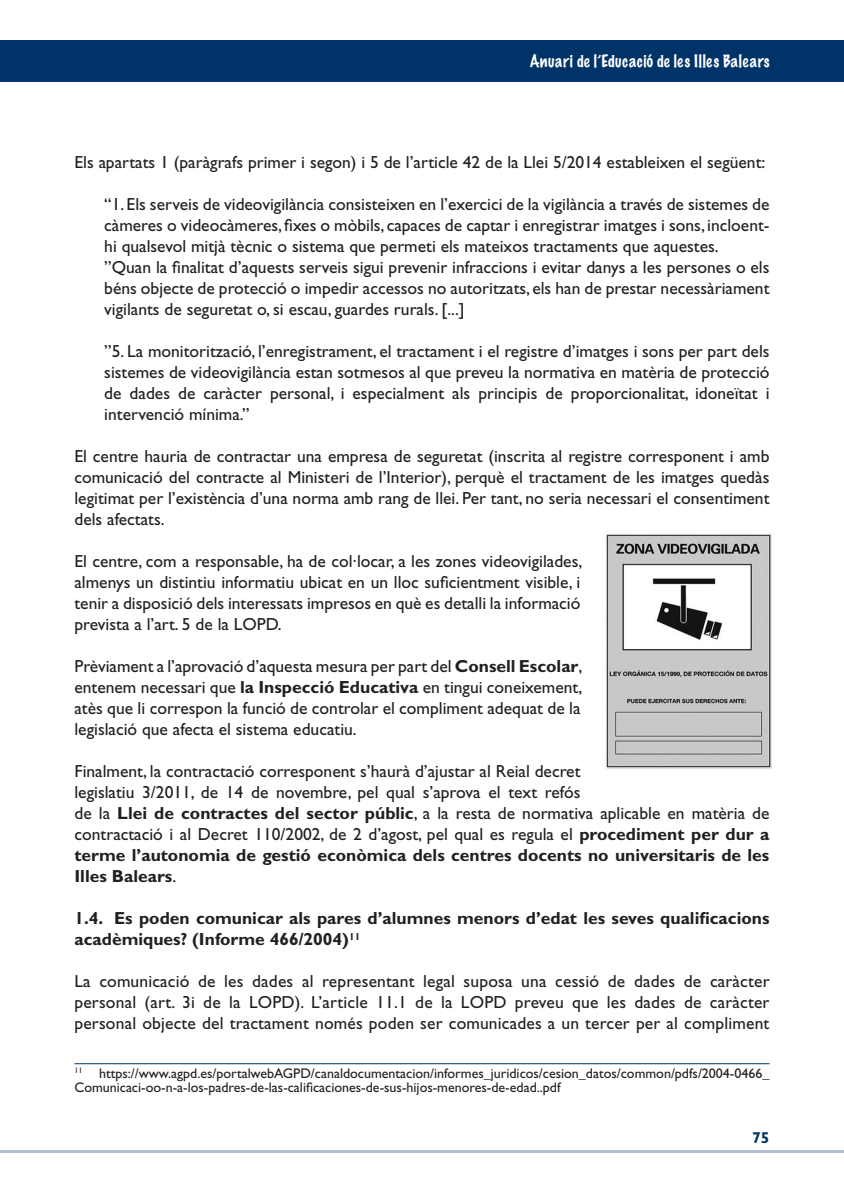
<style>
.page{position:relative;width:844px;height:1191px;background:#fff}
.page>*{position:absolute;margin:0;border:0;box-sizing:border-box;transform-origin:0 0}
.t1{font:17.5px/21px "Gill Sans Std";color:#231f20;text-align:justify}
.t2{font:700 17.5px/21px "Gill Sans Std";color:#231f20}
.t3{font:100 15.75px "Marker Felt";letter-spacing:.03em;color:#fff}
.t4{font:700 15.75px "Gill Sans Std";color:#003367}
.t5{font:14px/14px "Gill Sans Std";color:#231f20}
.s1{font-weight:700}
</style>
<div class="page">
<div style="left:0;top:40px;width:843px;height:42px;background:#003367"></div>
<hr style="left:0;top:1150px;width:843px;height:2px;background:#b4bed5">
<hr style="left:74px;top:1063px;width:695px;height:1px;background:#003367">
<img style="left:606px;top:534px;width:166px;height:235px">
<p class="t3" style="left:529px;top:49px;width:241px">Anuari de l’Educació de les Illes Balears</p>
<p class="t1" style="left:74px;top:152px;width:692px">Els apartats 1 (paràgrafs primer i segon) i 5 de l’article 42 de la Llei 5/2014 estableixen el següent:</p>
<p class="t1" style="left:104px;top:194px;width:666px;text-align:left">“1. Els serveis de videovigilància consisteixen en l’exercici de la vigilància a través de sistemes de càmeres o videocàmeres, fixes o mòbils, capaces de captar i enregistrar imatges i sons, incloent&shy;hi qualsevol mitjà tècnic o sistema que permeti els mateixos tractaments que aquestes. ”Quan la finalitat d’aquests serveis sigui prevenir infraccions i evitar danys a les persones o els béns objecte de protecció o impedir accessos no autoritzats, els han de prestar necessàriament vigilants de seguretat o, si escau, guardes rurals. [...]</p>
<p class="t1" style="left:104px;top:341px;width:666px">”5. La monitorització, l’enregistrament, el tractament i el registre d’imatges i sons per part dels sistemes de videovigilància estan sotmesos al que preveu la normativa en matèria de protecció de dades de caràcter personal, i especialment als principis de proporcionalitat, idoneïtat i intervenció mínima.”</p>
<p class="t1" style="left:74px;top:446px;width:696px">El centre hauria de contractar una empresa de seguretat (inscrita al registre corresponent i amb comunicació del contracte al Ministeri de l’Interior), perquè el tractament de les imatges quedàs legitimat per l’existència d’una norma amb rang de llei. Per tant, no seria necessari el consentiment dels afectats.</p>
<p class="t1" style="left:74px;top:551px;width:509px">El centre, com a responsable, ha de col·locar, a les zones videovigilades, almenys un distintiu informatiu ubicat en un lloc suficientment visible, i tenir a disposició dels interessats impresos en què es detalli la informació prevista a l’art. 5 de la LOPD.</p>
<p class="t1" style="left:74px;top:656px;width:509px">Prèviament a l’aprovació d’aquesta mesura per part del <span class="s1">Consell Escolar</span>, entenem necessari que <span class="s1">la Inspecció Educativa</span> en tingui coneixement, atès que li correspon la funció de controlar el compliment adequat de la legislació que afecta el sistema educatiu.</p>
<p class="t1" style="left:74px;top:761px;width:696px;text-align:left">Finalment, la contractació corresponent s’haurà d’ajustar al Reial decret<br>legislatiu 3/2011, de 14 de novembre, pel qual s’aprova el text refós<br>de la <span class="s1">Llei de contractes del sector públic</span>, a la resta de normativa aplicable en matèria de contractació i al Decret 110/2002, de 2 d’agost, pel qual es regula el <span class="s1">procediment per dur a terme l’autonomia de gestió econòmica dels centres docents no universitaris de les Illes Balears</span>.</p>
<p class="t2" style="left:74px;top:908px;width:696px">1.4. Es poden comunicar als pares d’alumnes menors d’edat les seves qualificacions acadèmiques? (Informe 466/2004)<sup>11</sup></p>
<p class="t1" style="left:74px;top:971px;width:696px">La comunicació de les dades al representant legal suposa una cessió de dades de caràcter personal (art. 3i de la LOPD). L’article 11.1 de la LOPD preveu que les dades de caràcter personal objecte del tractament només poden ser comunicades a un tercer per al compliment</p>
<p class="t5" style="left:74px;top:1066px;width:696px"><sup>11</sup> https://www.agpd.es/portalwebAGPD/canaldocumentacion/informes_juridicos/cesion_datos/common/pdfs/2004-0466_<br>Comunicaci-oo-n-a-los-padres-de-las-calificaciones-de-sus-hijos-menores-de-edad..pdf</p>
<p class="t4" style="left:752px;top:1128px;width:19px">75</p>
</div>
